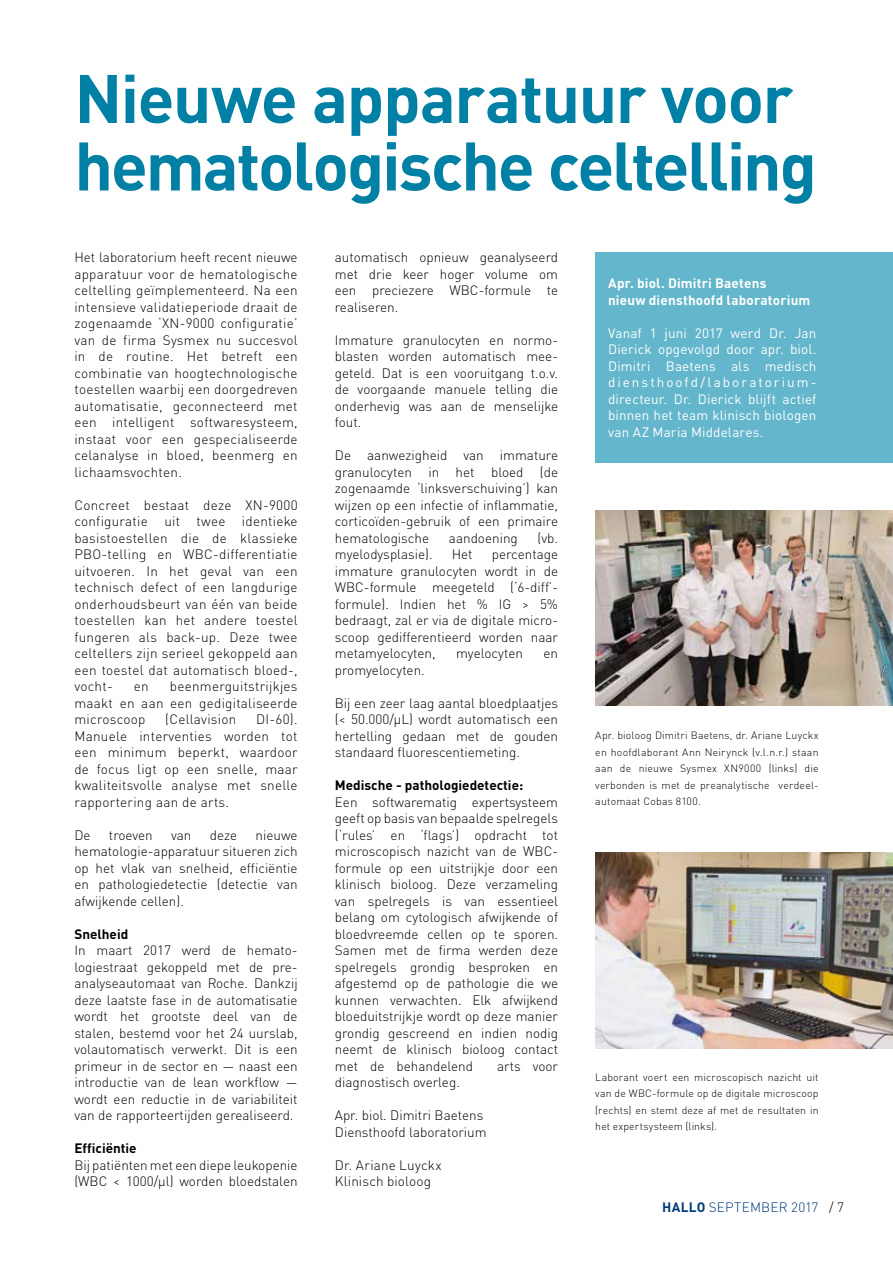
<style>
.page{position:relative;width:893px;height:1263px;background:#fff}
.page>*{position:absolute;margin:0;border:0;box-sizing:border-box;transform-origin:0 0}
.t1{font:700 67.5px/67.5px "DINOT";letter-spacing:-.03em;color:#0080a4}
.t2{font:300 13.5px/16.5px "DINOT";color:#000;text-align:justify}
.t3{font:13.5px/16.5px "DINOT";letter-spacing:.01em;color:#fff;text-align:justify}
.t4{font:700 13.5px/16.5px "DINOT";letter-spacing:.015em;color:#fff}
.t5{font:700 13.5px "DINOT";color:#000}
.t6{font:300 13.5px "DINOT";letter-spacing:.015em;color:#003a7a}
.t7{font:300 13.5px "DINOT";letter-spacing:.02em;color:#000}
.t8{font:300 10.5px/16.5px "DINOT";letter-spacing:.015em;color:#000;text-align:justify}
.s1{font-weight:700}
.s2{color:#000}
</style>
<div class="page">
<img style="left:595px;top:510px;width:298px;height:196px">
<img style="left:595px;top:853px;width:298px;height:195px">
<div style="left:595px;top:252px;width:298px;height:210px;background:#63b6cb"></div>
<h1 class="t1" style="left:74px;top:63px;width:744px">Nieuwe apparatuur voor hematologische celtelling</h1>
<p class="t2" style="left:74px;top:249px;width:225px">Het laboratorium heeft recent nieuwe apparatuur voor de hematologische celtelling geïmplementeerd. Na een intensieve validatieperiode draait de zogenaamde ‘XN-9000 configuratie’ van de firma Sysmex nu succesvol in de routine. Het betreft een combinatie van hoogtechnologische toestellen waarbij een doorgedreven automatisatie, geconnecteerd met een intelligent softwaresysteem, instaat voor een gespecialiseerde celanalyse in bloed, beenmerg en lichaamsvochten.</p>
<p class="t2" style="left:74px;top:496px;width:225px">Concreet bestaat deze XN-9000 configuratie uit twee identieke basistoestellen die de klassieke PBO-telling en WBC-differentiatie uitvoeren. In het geval van een technisch defect of een langdurige onderhoudsbeurt van één van beide toestellen kan het andere toestel fungeren als back-up. Deze twee celtellers zijn serieel gekoppeld aan een toestel dat automatisch bloed-, vocht-</p>
<p class="t2" style="left:74px;top:678px;width:225px;text-indent:95px">beenmerguitstrijkjes maakt en aan een gedigitaliseerde microscoop</p>
<p class="t2" style="left:134px;top:678px;width:16px">en</p>
<p class="t2" style="left:74px;top:711px;width:225px;text-indent:182px">DI-60).<br>Manuele interventies worden tot een minimum beperkt, waardoor de focus ligt op een snelle, maar kwaliteitsvolle analyse met snelle rapportering aan de arts.</p>
<p class="t2" style="left:74px;top:826px;width:18px">De</p>
<p class="t2" style="left:109px;top:826px;width:45px">troeven</p>
<p class="t2" style="left:171px;top:826px;width:22px">van</p>
<p class="t2" style="left:210px;top:826px;width:29px">deze</p>
<p class="t7" style="left:165px;top:711px;width:73px">(Cellavision</p>
<p class="t2" style="left:74px;top:826px;width:225px;text-indent:181px">nieuwe hematologie-apparatuur situeren zich op het vlak van snelheid, efficiëntie en pathologiedetectie (detectie van afwijkende cellen).</p>
<p class="t5" style="left:74px;top:925px;width:55px">Snelheid</p>
<p class="t2" style="left:74px;top:942px;width:225px">In maart 2017 werd de hemato&shy;logiestraat gekoppeld met de pre&shy;analyseautomaat van Roche. Dankzij deze laatste fase in de automatisatie wordt het grootste deel van de stalen, bestemd voor het 24 uurslab, volautomatisch verwerkt. Dit is een primeur in de sector en — naast een introductie van de lean workflow — wordt een reductie in de variabiliteit van de rapporteertijden gerealiseerd.</p>
<p class="t5" style="left:74px;top:1139px;width:64px">Efficiëntie</p>
<p class="t2" style="left:74px;top:1156px;width:225px">Bij patiënten met een diepe leukopenie (WBC &lt; 1000/µl) worden bloedstalen</p>
<p class="t2" style="left:335px;top:249px;width:225px">automatisch opnieuw geanalyseerd met drie keer hoger volume om een preciezere WBC-formule te realiseren.</p>
<p class="t2" style="left:335px;top:331px;width:225px">Immature granulocyten en normo&shy;blasten worden automatisch mee&shy;geteld. Dat is een vooruitgang t.o.v. de voorgaande manuele telling die onderhevig was aan de menselijke fout.</p>
<p class="t2" style="left:335px;top:447px;width:225px">De aanwezigheid van immature granulocyten in het bloed (de zogenaamde ‘linksverschuiving’) kan wijzen op een infectie of inflammatie, corticoïden-gebruik of een primaire hematologische</p>
<p class="t2" style="left:449px;top:529px;width:70px">aandoening</p>
<p class="t2" style="left:538px;top:529px;width:22px">(vb.</p>
<p class="t2" style="left:335px;top:546px;width:99px">myelodysplasie).</p>
<p class="t2" style="left:452px;top:546px;width:22px">Het</p>
<p class="t2" style="left:335px;top:546px;width:225px;text-indent:157px">percentage immature granulocyten wordt in de WBC-formule meegeteld (‘6-diff’- formule). Indien het % IG &gt; 5% bedraagt, zal er via de digitale micro&shy;scoop gedifferentieerd worden naar metamyelocyten,</p>
<p class="t2" style="left:456px;top:645px;width:68px">myelocyten</p>
<p class="t2" style="left:543px;top:645px;width:16px">en</p>
<p class="t2" style="left:335px;top:661px;width:91px">promyelocyten.</p>
<p class="t2" style="left:335px;top:694px;width:225px">Bij een zeer laag aantal bloedplaatjes (&lt; 50.000/µL) wordt automatisch een hertelling gedaan met de gouden standaard fluorescentiemeting.</p>
<p class="t5" style="left:335px;top:776px;width:190px">Medische - pathologiedetectie:</p>
<p class="t2" style="left:335px;top:793px;width:225px">Een softwarematig expertsysteem geeft op basis van bepaalde spelregels (‘rules’ en ‘flags’) opdracht tot microscopisch nazicht van de WBC&shy;formule op een uitstrijkje door een klinisch bioloog. Deze verzameling van spelregels is van essentieel belang om cytologisch afwijkende of bloedvreemde cellen op te sporen.<br>Samen met de firma werden deze spelregels grondig besproken en afgestemd op de pathologie die we kunnen verwachten. Elk afwijkend bloeduitstrijkje wordt op deze manier grondig gescreend en indien nodig neemt de klinisch bioloog contact met de behandelend</p>
<p class="t2" style="left:497px;top:1057px;width:62px">arts voor</p>
<p class="t2" style="left:335px;top:1074px;width:127px">diagnostisch overleg.</p>
<p class="t2" style="left:335px;top:1107px;width:153px">Apr. biol. Dimitri Baetens<br>Diensthoofd laboratorium</p>
<p class="t2" style="left:335px;top:1156px;width:108px">Dr. Ariane Luyckx<br>Klinisch bioloog</p>
<p class="t4" style="left:608px;top:275px;width:204px">Apr. biol. Dimitri Baetens<br>nieuw diensthoofd laboratorium</p>
<p class="t3" style="left:608px;top:324px;width:210px">Vanaf 1 juni 2017 werd Dr. Jan Dierick opgevolgd door apr. biol.<br>Dimitri Baetens als medisch diensthoofd/laboratorium&shy;directeur. Dr. Dierick blijft actief binnen het team klinisch biologen van AZ Maria Middelares.</p>
<p class="t8" style="left:595px;top:727px;width:225px">Apr. bioloog Dimitri Baetens, dr. Ariane Luyckx en hoofdlaborant Ann Neirynck (v.l.n.r.) staan aan de nieuwe Sysmex XN9000 (links) die verbonden is met de preanalytische verdeel&shy;automaat Cobas 8100.</p>
<p class="t8" style="left:595px;top:1068px;width:225px">Laborant voert een microscopisch nazicht uit van de WBC-formule op de digitale microscoop (rechts) en stemt deze af met de resultaten in het expertsysteem (links).</p>
<p class="t6" style="left:662px;top:1198px;width:184px"><span class="s1">HALLO</span> SEPTEMBER 2017 <span class="s2">/ 7</span></p>
</div>
